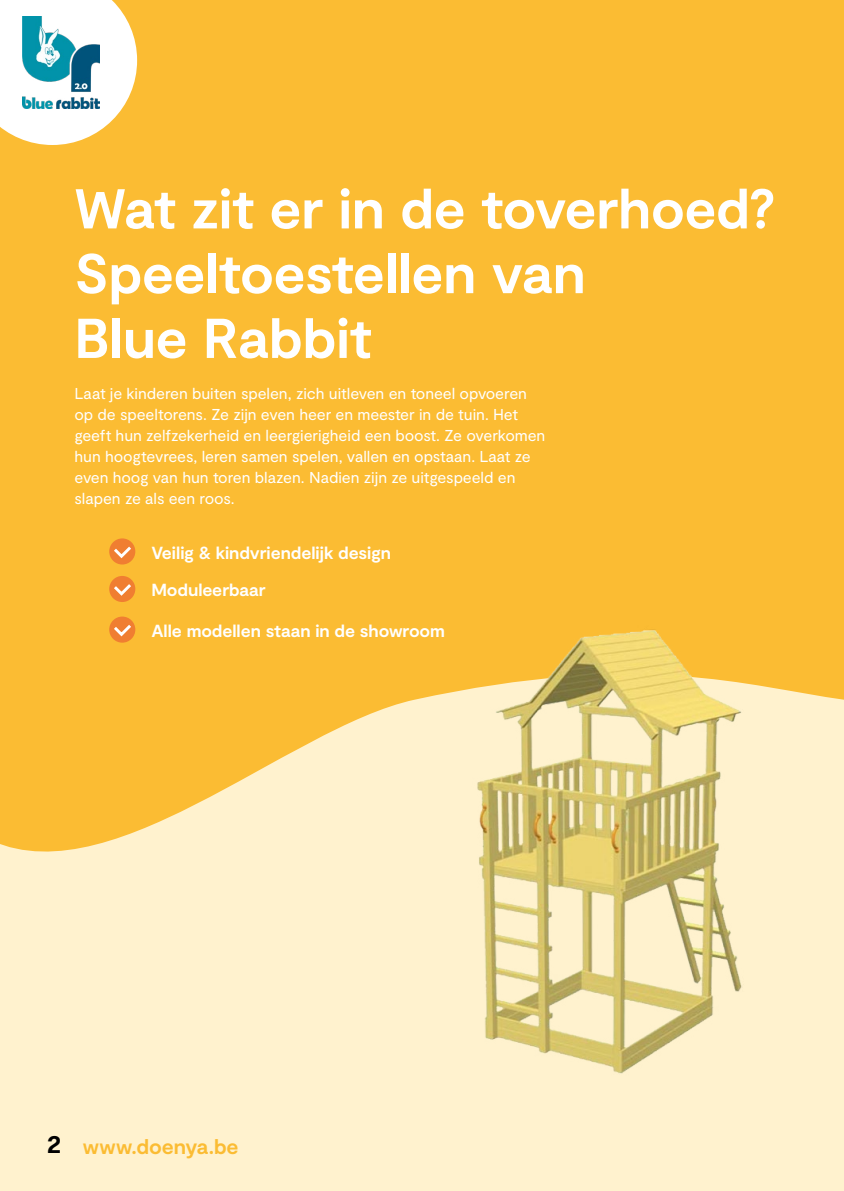
<style>
.page{position:relative;width:844px;height:1191px;background:#fff}
.page>*{position:absolute;margin:0;border:0;box-sizing:border-box;transform-origin:0 0}
.t1{font:700 56px/64.8px "Moderat";letter-spacing:-.005em;color:#fff}
.t2{font:700 21px "Moderat";letter-spacing:-.01em;color:#fbbc33}
.t3{font:700 17.5px/37.4px "Moderat";letter-spacing:-.005em;color:#fff}
.t4{font:15.75px/21px "Moderat";letter-spacing:-.005em;color:#fff}
.s1{font-size:26.25px;color:#000}
</style>
<div class="page">
<div style="left:0;top:0;width:843px;height:1191px;background:#fff2ce"></div>
<div style="left:0;top:0;width:843px;height:852px;background:#fbbc33"></div>
<img style="left:471px;top:625px;width:372px;height:449px">
<svg style="left:0;top:0;width:137px;height:145px"></svg>
<img style="left:23px;top:17px;width:76px;height:92px">
<div style="left:109px;top:538px;width:26px;height:26px;background:#f07e31;border-radius:50%"></div>
<svg style="left:111px;top:543px;width:23px;height:17px"></svg>
<div style="left:109px;top:576px;width:26px;height:26px;background:#f07e31;border-radius:50%"></div>
<svg style="left:111px;top:581px;width:23px;height:17px"></svg>
<div style="left:109px;top:616px;width:26px;height:26px;background:#f07e31;border-radius:50%"></div>
<svg style="left:111px;top:621px;width:23px;height:17px"></svg>
<h1 class="t1" style="left:74px;top:179px;width:702px">Wat zit er in de toverhoed?<br>Speeltoestellen van<br>Blue Rabbit</h1>
<p class="t4" style="left:74px;top:383px;width:472px">Laat je kinderen buiten spelen, zich uitleven en toneel opvoeren op de speeltorens. Ze zijn even heer en meester in de tuin. Het geeft hun zelfzekerheid en leergierigheid een boost. Ze overkomen hun hoogtevrees, leren samen spelen, vallen en opstaan. Laat ze even hoog van hun toren blazen. Nadien zijn ze uitgespeeld en slapen ze als een roos.</p>
<p class="t3" style="left:151px;top:534px;width:241px">Veilig &amp; kindvriendelijk design<br>Moduleerbaar</p>
<p class="t3" style="left:151px;top:613px;width:295px">Alle modellen staan in de showroom</p>
<h2 class="t2" style="left:47px;top:1134px;width:193px"><span class="s1">2</span> www.doenya.be</h2>
</div>
